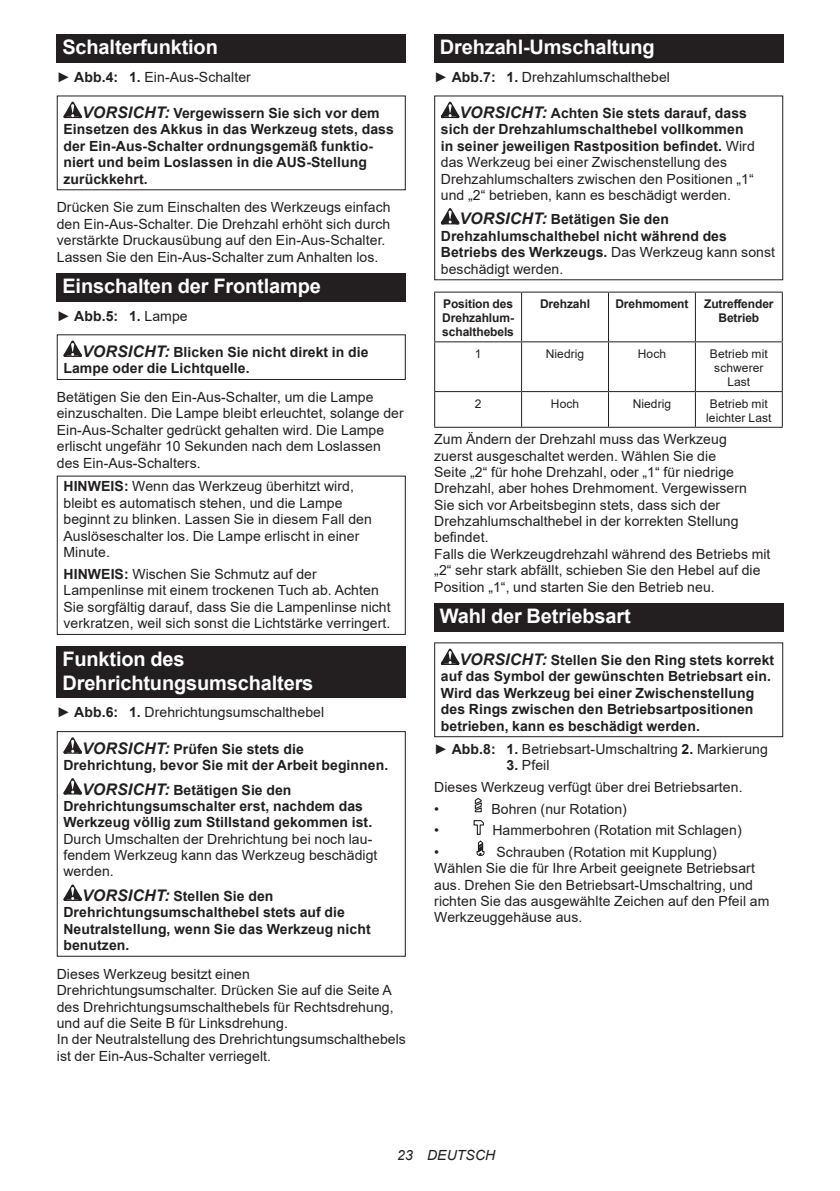
<style>
.page{position:relative;width:840px;height:1191px;background:#fff}
.page>*{position:absolute;margin:0;border:0;box-sizing:border-box;transform-origin:0 0}
.t1{font:700 20px/23.4px "Arial";letter-spacing:-.01em;color:#fff}
.t2{font:14px/16.4px "Arial";letter-spacing:.005em;color:#231f20}
.t3{font:700 14px/16.4px "Arial";letter-spacing:.005em;color:#231f20}
.t4{font:italic 14px "Arial";letter-spacing:.005em;color:#231f20}
.t5{font:700 12px/14px "Arial";letter-spacing:-.01em;color:#231f20;text-align:justify}
.t6{font:12px/14px "Arial";letter-spacing:.005em;color:#231f20;text-align:center}
.s1{font-weight:700}
.s2{font-style:italic;font-size:16px}
.s3{font-weight:400}
.s4{font-weight:700;font-style:italic;font-size:16px}
</style>
<div class="page">
<div style="left:57px;top:34px;width:348px;height:29px;background:#231f20"></div>
<svg style="left:63px;top:102px;width:19px;height:16px"></svg>
<div style="left:57px;top:273px;width:348px;height:28px;background:#231f20"></div>
<svg style="left:63px;top:340px;width:19px;height:17px"></svg>
<div style="left:57px;top:334px;width:348px;height:46px;border:1px solid #231f20"></div>
<div style="left:57px;top:475px;width:348px;height:160px;border:1px solid #231f20"></div>
<div style="left:57px;top:646px;width:348px;height:52px;background:#231f20"></div>
<svg style="left:63px;top:737px;width:19px;height:16px"></svg>
<svg style="left:63px;top:778px;width:19px;height:16px"></svg>
<svg style="left:63px;top:884px;width:19px;height:17px"></svg>
<div style="left:57px;top:731px;width:348px;height:225px;border:1px solid #231f20"></div>
<div style="left:434px;top:34px;width:348px;height:29px;background:#231f20"></div>
<svg style="left:440px;top:102px;width:19px;height:16px"></svg>
<svg style="left:440px;top:208px;width:19px;height:16px"></svg>
<hr style="left:434px;top:292px;width:87px;height:1px;background:#231f20">
<hr style="left:434px;top:293px;width:1px;height:48px;background:#231f20">
<hr style="left:521px;top:292px;width:87px;height:1px;background:#231f20">
<hr style="left:521px;top:293px;width:1px;height:48px;background:#231f20">
<hr style="left:608px;top:292px;width:87px;height:1px;background:#231f20">
<hr style="left:607px;top:293px;width:1px;height:48px;background:#231f20">
<hr style="left:695px;top:292px;width:87px;height:1px;background:#231f20">
<hr style="left:694px;top:293px;width:1px;height:48px;background:#231f20">
<hr style="left:781px;top:293px;width:1px;height:48px;background:#231f20">
<hr style="left:434px;top:341px;width:87px;height:1px;background:#231f20">
<hr style="left:434px;top:342px;width:1px;height:49px;background:#231f20">
<hr style="left:521px;top:341px;width:87px;height:1px;background:#231f20">
<hr style="left:521px;top:342px;width:1px;height:49px;background:#231f20">
<hr style="left:608px;top:341px;width:87px;height:1px;background:#231f20">
<hr style="left:607px;top:342px;width:1px;height:49px;background:#231f20">
<hr style="left:695px;top:341px;width:87px;height:1px;background:#231f20">
<hr style="left:694px;top:342px;width:1px;height:49px;background:#231f20">
<hr style="left:781px;top:342px;width:1px;height:49px;background:#231f20">
<hr style="left:434px;top:391px;width:87px;height:1px;background:#231f20">
<hr style="left:434px;top:392px;width:1px;height:35px;background:#231f20">
<hr style="left:521px;top:391px;width:87px;height:1px;background:#231f20">
<hr style="left:521px;top:392px;width:1px;height:35px;background:#231f20">
<hr style="left:608px;top:391px;width:87px;height:1px;background:#231f20">
<hr style="left:607px;top:392px;width:1px;height:35px;background:#231f20">
<hr style="left:695px;top:391px;width:87px;height:1px;background:#231f20">
<hr style="left:694px;top:392px;width:1px;height:35px;background:#231f20">
<hr style="left:781px;top:392px;width:1px;height:35px;background:#231f20">
<hr style="left:434px;top:427px;width:87px;height:1px;background:#231f20">
<hr style="left:521px;top:427px;width:87px;height:1px;background:#231f20">
<hr style="left:608px;top:427px;width:87px;height:1px;background:#231f20">
<hr style="left:695px;top:427px;width:87px;height:1px;background:#231f20">
<div style="left:434px;top:603px;width:348px;height:28px;background:#231f20"></div>
<svg style="left:440px;top:648px;width:19px;height:17px"></svg>
<div style="left:434px;top:642px;width:348px;height:95px;border:1px solid #231f20"></div>
<svg style="left:474px;top:798px;width:8px;height:14px"></svg>
<svg style="left:473px;top:820px;width:11px;height:36px"></svg>
<h1 class="t1" style="left:62px;top:36px;width:157px">Schalterfunktion</h1>
<p class="t2" style="left:57px;top:69px;width:195px">► <span class="s1">Abb.4: 1.</span> Ein-Aus-Schalter</p>
<p class="t3" style="left:63px;top:105px;width:332px;text-indent:19px"><span class="s2">VORSICHT:</span> Vergewissern Sie sich vor dem Einsetzen des Akkus in das Werkzeug stets, dass der Ein-Aus-Schalter ordnungsgemäß funktio&shy;niert und beim Loslassen in die AUS-Stellung zurückkehrt.</p>
<p class="t2" style="left:57px;top:199px;width:335px">Drücken Sie zum Einschalten des Werkzeugs einfach den Ein-Aus-Schalter. Die Drehzahl erhöht sich durch verstärkte Druckausübung auf den Ein-Aus-Schalter.<br>Lassen Sie den Ein-Aus-Schalter zum Anhalten los.</p>
<h1 class="t1" style="left:62px;top:274px;width:260px">Einschalten der Frontlampe</h1>
<p class="t3" style="left:57px;top:308px;width:132px"><span class="s3">►</span> Abb.5: 1. <span class="s3">Lampe</span></p>
<p class="t3" style="left:63px;top:344px;width:306px;text-indent:19px"><span class="s2">VORSICHT:</span> Blicken Sie nicht direkt in die<br>Lampe oder die Lichtquelle.</p>
<p class="t2" style="left:57px;top:389px;width:348px">Betätigen Sie den Ein-Aus-Schalter, um die Lampe einzuschalten. Die Lampe bleibt erleuchtet, solange der Ein-Aus-Schalter gedrückt gehalten wird. Die Lampe erlischt ungefähr 10 Sekunden nach dem Loslassen des Ein-Aus-Schalters.</p>
<p class="t2" style="left:63px;top:478px;width:310px"><span class="s1">HINWEIS:</span> Wenn das Werkzeug überhitzt wird, bleibt es automatisch stehen, und die Lampe beginnt zu blinken. Lassen Sie in diesem Fall den Auslöseschalter los. Die Lampe erlischt in einer Minute.</p>
<p class="t2" style="left:63px;top:566px;width:328px"><span class="s1">HINWEIS:</span> Wischen Sie Schmutz auf der Lampenlinse mit einem trockenen Tuch ab. Achten Sie sorgfältig darauf, dass Sie die Lampenlinse nicht verkratzen, weil sich sonst die Lichtstärke verringert.</p>
<h1 class="t1" style="left:62px;top:648px;width:252px">Funktion des<br>Drehrichtungsumschalters</h1>
<p class="t2" style="left:57px;top:704px;width:269px">► <span class="s1">Abb.6: 1.</span> Drehrichtungsumschalthebel</p>
<p class="t3" style="left:63px;top:740px;width:326px;text-indent:19px"><span class="s2">VORSICHT:</span> Prüfen Sie stets die<br>Drehrichtung, bevor Sie mit der Arbeit beginnen.</p>
<p class="t3" style="left:63px;top:781px;width:310px;text-indent:19px"><span class="s2">VORSICHT:</span> Betätigen Sie den<br>Drehrichtungsumschalter erst, nachdem das<br>Werkzeug völlig zum Stillstand gekommen ist.</p>
<p class="t2" style="left:63px;top:830px;width:315px">Durch Umschalten der Drehrichtung bei noch lau&shy;fendem Werkzeug kann das Werkzeug beschädigt werden.</p>
<p class="t3" style="left:63px;top:888px;width:308px;text-indent:19px"><span class="s2">VORSICHT:</span> Stellen Sie den<br>Drehrichtungsumschalthebel stets auf die<br>Neutralstellung, wenn Sie das Werkzeug nicht benutzen.</p>
<p class="t2" style="left:57px;top:965px;width:350px">Dieses Werkzeug besitzt einen Drehrichtungsumschalter. Drücken Sie auf die Seite A des Drehrichtungsumschalthebels für Rechtsdrehung, und auf die Seite B für Linksdrehung.<br>In der Neutralstellung des Drehrichtungsumschalthebels ist der Ein-Aus-Schalter verriegelt.</p>
<h1 class="t1" style="left:439px;top:36px;width:216px">Drehzahl-Umschaltung</h1>
<p class="t2" style="left:434px;top:69px;width:237px">► <span class="s1">Abb.7: 1.</span> Drehzahlumschalthebel</p>
<p class="t2" style="left:440px;top:105px;width:315px;text-indent:19px"><span class="s4">VORSICHT:</span> <span class="s1">Achten Sie stets darauf, dass sich der Drehzahlumschalthebel vollkommen in seiner jeweiligen Rastposition befindet.</span> Wird das Werkzeug bei einer Zwischenstellung des Drehzahlumschalters zwischen den Positionen „1“ und „2“ betrieben, kann es beschädigt werden.</p>
<p class="t3" style="left:440px;top:211px;width:335px;text-indent:19px"><span class="s2">VORSICHT:</span> Betätigen Sie den Drehzahlumschalthebel nicht während des Betriebs des Werkzeugs. <span class="s3">Das Werkzeug kann sonst beschädigt werden.</span></p>
<p class="t5" style="left:442px;top:297px;width:73px">Position des Drehzahlum&shy;schalthebels</p>
<p class="t5" style="left:539px;top:297px;width:51px">Drehzahl</p>
<p class="t5" style="left:615px;top:297px;width:75px">Drehmoment</p>
<p class="t5" style="left:703px;top:297px;width:71px;text-align:center">Zutreffender<br>Betrieb</p>
<p class="t6" style="left:474px;top:346px;width:8px">1</p>
<p class="t6" style="left:545px;top:346px;width:40px">Niedrig</p>
<p class="t6" style="left:637px;top:346px;width:30px">Hoch</p>
<p class="t6" style="left:709px;top:346px;width:59px">Betrieb mit schwerer<br>Last</p>
<p class="t6" style="left:474px;top:396px;width:8px">2</p>
<p class="t6" style="left:550px;top:396px;width:30px">Hoch</p>
<p class="t6" style="left:632px;top:396px;width:40px">Niedrig</p>
<p class="t6" style="left:705px;top:396px;width:67px">Betrieb mit leichter Last</p>
<p class="t2" style="left:434px;top:431px;width:337px">Zum Ändern der Drehzahl muss das Werkzeug<br>zuerst ausgeschaltet werden. Wählen Sie die<br>Seite „2“ für hohe Drehzahl, oder „1“ für niedrige Drehzahl, aber hohes Drehmoment. Vergewissern Sie sich vor Arbeitsbeginn stets, dass sich der Drehzahlumschalthebel in der korrekten Stellung befindet.<br>Falls die Werkzeugdrehzahl während des Betriebs mit „2“ sehr stark abfällt, schieben Sie den Hebel auf die Position „1“, und starten Sie den Betrieb neu.</p>
<h1 class="t1" style="left:439px;top:604px;width:192px">Wahl der Betriebsart</h1>
<p class="t3" style="left:440px;top:652px;width:335px;text-indent:19px"><span class="s2">VORSICHT:</span> Stellen Sie den Ring stets korrekt auf das Symbol der gewünschten Betriebsart ein.<br>Wird das Werkzeug bei einer Zwischenstellung des Rings zwischen den Betriebsartpositionen betrieben, kann es beschädigt werden.</p>
<p class="t2" style="left:434px;top:740px;width:335px">► <span class="s1">Abb.8: 1.</span> Betriebsart-Umschaltring <span class="s1">2.</span> Markierung</p>
<p class="t2" style="left:434px;top:754px;width:310px;line-height:21.8px;text-indent:72px"><span class="s1">3.</span> Pfeil<br>Dieses Werkzeug verfügt über drei Betriebsarten. •</p>
<p class="t2" style="left:491px;top:800px;width:137px">Bohren (nur Rotation)</p>
<p class="t2" style="left:434px;top:822px;width:6px">•</p>
<p class="t2" style="left:492px;top:822px;width:251px">Hammerbohren (Rotation mit Schlagen)</p>
<p class="t2" style="left:434px;top:843px;width:6px">•</p>
<p class="t2" style="left:434px;top:843px;width:336px;text-indent:62px">Schrauben (Rotation mit Kupplung)<br>Wählen Sie die für Ihre Arbeit geeignete Betriebsart aus. Drehen Sie den Betriebsart-Umschaltring, und richten Sie das ausgewählte Zeichen auf den Pfeil am Werkzeuggehäuse aus.</p>
<p class="t4" style="left:397px;top:1146px;width:99px">23 DEUTSCH</p>
</div>
